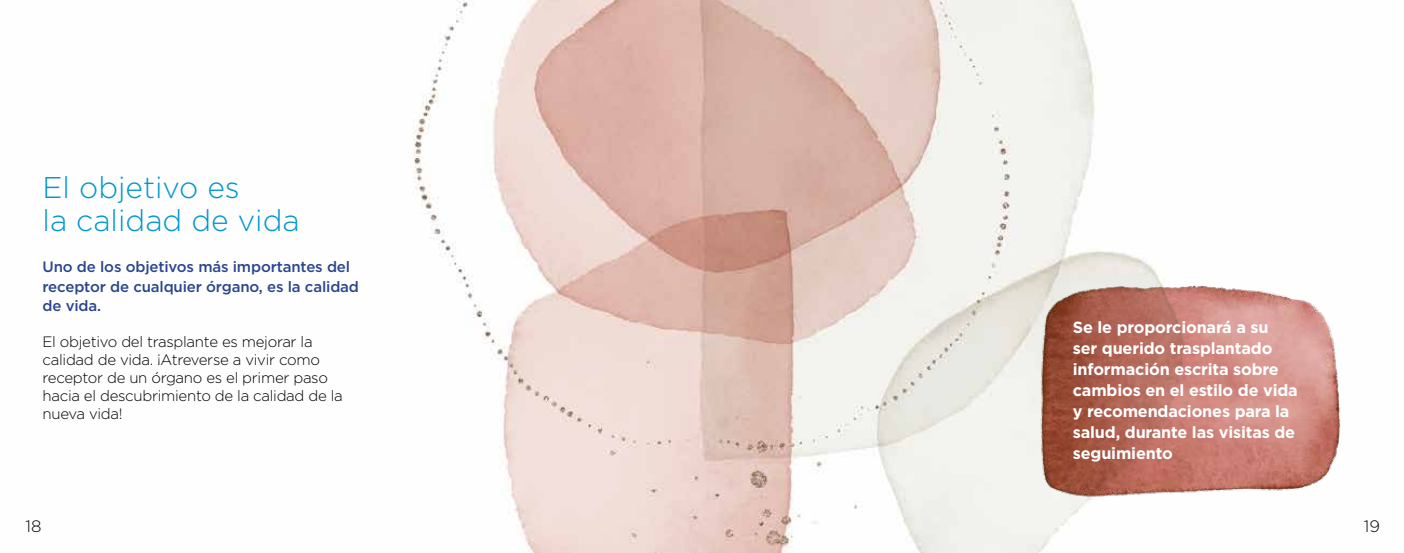
<style>
.page{position:relative;width:1404px;height:553px;background:#fff}
.page>*{position:absolute;margin:0;border:0;box-sizing:border-box;transform-origin:0 0}
.t1{font:300 30px/33px "Gotham";color:#0097cc}
.t2{font:300 16.5px "Gotham";color:#000}
.t3{font:700 16.2px/21px "Gotham";letter-spacing:-.01em;color:#fff}
.t4{font:300 15px/18px "Gotham";letter-spacing:-.02em;color:#000}
.t5{font:500 15px/19.5px "Gotham";letter-spacing:-.01em;color:#29458e}
</style>
<div class="page">
<img style="left:413px;top:0;width:743px;height:553px">
<img style="left:1033px;top:272px;width:308px;height:242px">
<h1 class="t1" style="left:43px;top:170px;width:259px">El objetivo es<br>la calidad de vida</h1>
<p class="t5" style="left:43px;top:257px;width:318px">Uno de los objetivos más importantes del receptor de cualquier órgano, es la calidad de vida.</p>
<p class="t4" style="left:43px;top:332px;width:302px">El objetivo del trasplante es mejorar la calidad de vida. ¡Atreverse a vivir como receptor de un órgano es el primer paso hacia el descubrimiento de la calidad de la nueva vida!</p>
<p class="t3" style="left:1072px;top:316px;width:226px">Se le proporcionará a su<br>ser querido trasplantado información escrita sobre cambios en el estilo de vida y recomendaciones para la salud, durante las visitas de seguimiento</p>
<p class="t2" style="left:26px;top:516px;width:17px">18</p>
<p class="t2" style="left:1363px;top:516px;width:18px">19</p>
</div>
